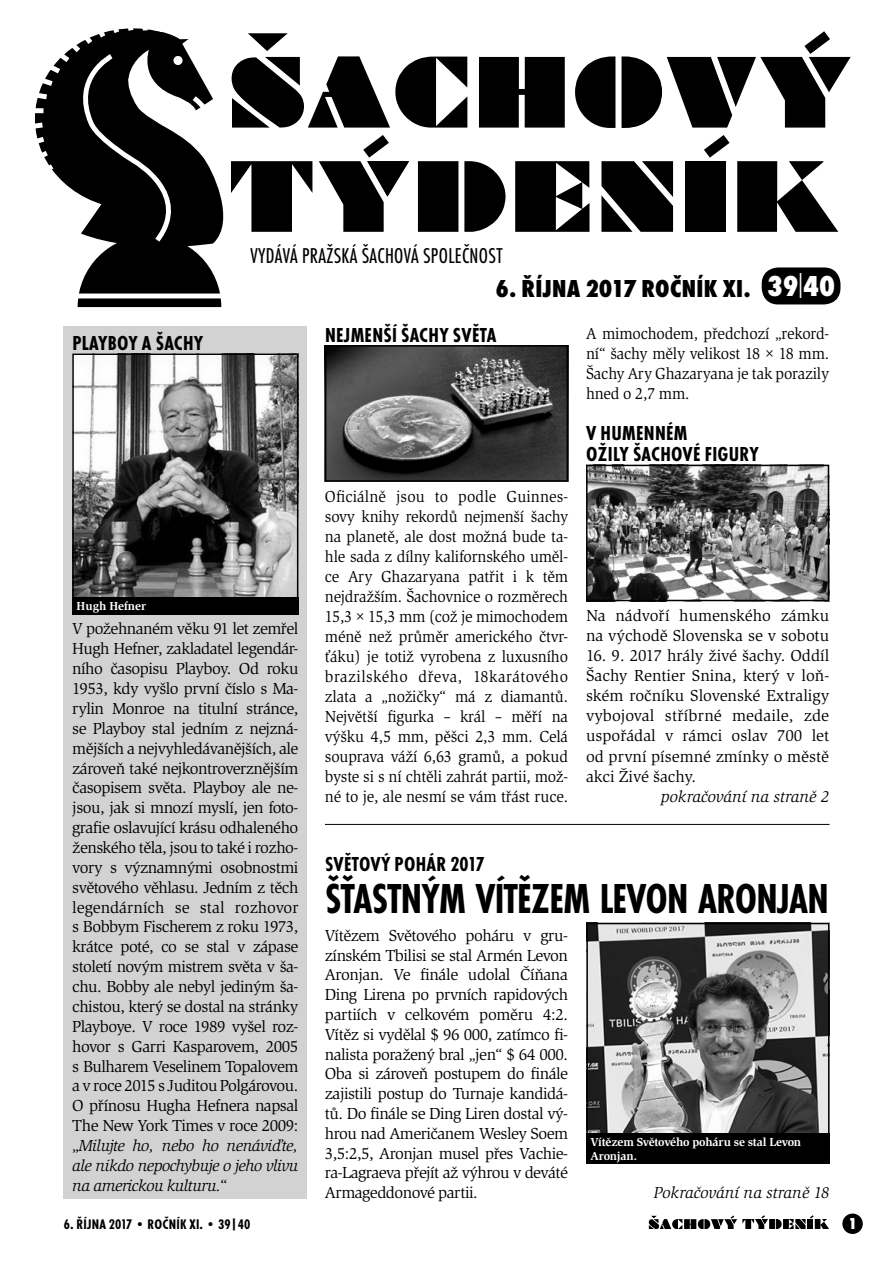
<style>
.page{position:relative;width:893px;height:1263px;background:#fff}
.page>*{position:absolute;margin:0;border:0;box-sizing:border-box;transform-origin:0 0}
.t1{font:700 condensed 43.5px "Futura TOT";letter-spacing:-.015em;color:#000;scale:.95 1}
.t2{font:25.5px "Futura TOT Extr Bold Cond";letter-spacing:.015em;color:#000}
.t3{font:condensed 22.35px "Futura TOT";letter-spacing:.015em;color:#000}
.t4{font:700 condensed 21px/21.3px "Futura TOT";letter-spacing:.015em;color:#000}
.t5{font:16.5px/19.8px "Slimbach Itc TOT";letter-spacing:-.01em;color:#000;text-align:justify}
.t6{font:16.5px/20px "Slimbach Itc TOT";letter-spacing:-.01em;color:#000;text-align:justify;scale:.95 1}
.t7{font:italic 16.5px "Slimbach Itc TOT";color:#000}
.t8{font:16.5px "Futura TOT Extr Bold Cond";color:#fff}
.t9{font:700 condensed 14.4px "Futura TOT";letter-spacing:.015em;color:#000}
.t10{font:700 12px/13.5px "Slimbach Itc TOT";letter-spacing:-.01em;color:#fff}
.s1{font-style:italic}
.s2{font-size:30px;color:#fff}
</style>
<div class="page">
<div style="left:842px;top:1213px;width:21px;height:21px;background:#000;border-radius:50%"></div>
<svg style="left:649px;top:1215px;width:180px;height:14px"></svg>
<img style="left:328px;top:348px;width:237px;height:131px">
<div style="left:325px;top:345px;width:243px;height:137px;border:2px solid #000"></div>
<img style="left:589px;top:468px;width:237px;height:130px">
<div style="left:586px;top:465px;width:243px;height:136px;border:2px solid #000"></div>
<div style="left:64px;top:327px;width:243px;height:872px;background:#d2d2d2"></div>
<img style="left:75px;top:356px;width:220px;height:241px">
<div style="left:72px;top:353px;width:226px;height:247px;border:2px solid #000"></div>
<div style="left:72px;top:597px;width:226px;height:18px;background:#000"></div>
<svg style="left:231px;top:31px;width:620px;height:201px"></svg>
<svg style="left:35px;top:28px;width:186px;height:279px"></svg>
<div style="left:173px;top:56px;width:10px;height:9px;background:#fff;border-radius:50%"></div>
<hr style="left:325px;top:824px;width:504px;height:1px;background:#000">
<img style="left:589px;top:926px;width:237px;height:207px">
<div style="left:586px;top:923px;width:243px;height:225px;border:2px solid #000"></div>
<div style="left:586px;top:1133px;width:243px;height:31px;background:#000"></div>
<div style="left:762px;top:267px;width:78px;height:37px;background:#000;border-radius:16px"></div>
<h3 class="t3" style="left:250px;top:243px;width:254px">VYDÁVÁ PRAŽSKÁ ŠACHOVÁ SPOLEČNOST</h3>
<p class="t4" style="left:72px;top:332px;width:132px">PLAYBOY A ŠACHY</p>
<p class="t10" style="left:77px;top:599px;width:71px">Hugh Hefner</p>
<p class="t5" style="left:72px;top:619px;width:228px">V požehnaném věku 91 let zemřel Hugh Hefner, zakladatel legendár&shy;ního časopisu Playboy. Od roku 1953, kdy vyšlo první číslo s Ma&shy;rylin Monroe na titulní stránce, se Playboy stal jedním z nejzná&shy;mějších a nejvyhledávanějších, ale zároveň také nejkontroverznějším časopisem světa. Playboy ale ne&shy;jsou, jak si mnozí myslí, jen foto&shy;grafie oslavující krásu odhaleného ženského těla, jsou to také i rozho&shy;vory s významnými osobnostmi světového věhlasu. Jedním z těch legendárních se stal rozhovor s Bobbym Fischerem z roku 1973, krátce poté, co se stal v zápase století novým mistrem světa v ša&shy;chu. Bobby ale nebyl jediným ša&shy;chistou, který se dostal na stránky Playboye. V roce 1989 vyšel roz&shy;hovor s Garri Kasparovem, 2005 s Bulharem Veselinem Topalovem a v roce 2015 s Juditou Polgárovou.<br>O přínosu Hugha Hefnera napsal The New York Times v roce 2009: „<span class="s1">Milujte ho, nebo ho nenáviďte, ale nikdo nepochybuje o jeho vlivu na americkou kulturu.</span>“</p>
<h2 class="t2" style="left:495px;top:274px;width:341px">6. ŘÍJNA 2017 ROČNÍK XI. <span class="s2">39</span><sup>|</sup><span class="s2">40</span></h2>
<p class="t4" style="left:325px;top:324px;width:173px">NEJMENŠÍ ŠACHY SVĚTA</p>
<p class="t6" style="left:325px;top:486px;width:258px">Oficiálně jsou to podle Guinnes&shy;sovy knihy rekordů nejmenší šachy na planetě, ale dost možná bude ta&shy;hle sada z dílny kalifornského uměl&shy;ce Ary Ghazaryana patřit i k těm nejdražším. Šachovnice o rozměrech 15,3 × 15,3 mm (což je mimochodem méně než průměr amerického čtvr&shy;ťáku) je totiž vyrobena z luxusního brazilského dřeva, 18karátového zlata a „nožičky“ má z diamantů.<br>Největší figurka – král – měří na výšku 4,5 mm, pěšci 2,3 mm. Celá souprava váží 6,63 gramů, a pokud byste si s ní chtěli zahrát partii, mož&shy;né to je, ale nesmí se vám třást ruce.</p>
<p class="t6" style="left:586px;top:323px;width:257px">A mimochodem, předchozí „rekord&shy;ní“ šachy měly velikost 18 × 18 mm.<br>Šachy Ary Ghazaryana je tak porazily hned o 2,7 mm.</p>
<p class="t4" style="left:586px;top:422px;width:174px">V HUMENNÉM<br>OŽILY ŠACHOVÉ FIGURY</p>
<p class="t5" style="left:586px;top:606px;width:245px">Na nádvoří humenského zámku na východě Slovenska se v sobotu</p>
<p class="t5" style="left:586px;top:646px;width:245px">16. 9. 2017 hrály živé šachy. Oddíl Šachy Rentier Snina, který v loň&shy;ském ročníku Slovenské Extraligy vybojoval stříbrné medaile, zde uspořádal v rámci oslav 700 let od první písemné zmínky o městě akci Živé šachy.</p>
<p class="t7" style="left:661px;top:787px;width:170px">pokračování na straně 2</p>
<p class="t4" style="left:325px;top:853px;width:161px">SVĚTOVÝ POHÁR 2017</p>
<h1 class="t1" style="left:325px;top:873px;width:532px">ŠŤASTNÝM VÍTĚZEM LEVON ARONJAN</h1>
<p class="t5" style="left:325px;top:925px;width:245px">Vítězem Světového poháru v gru&shy;zínském Tbilisi se stal Armén Levon Aronjan. Ve finále udolal Číňana Ding Lirena po prvních rapidových partiích v celkovém poměru 4:2.<br>Vítěz si vydělal $ 96 000, zatímco fi&shy;nalista poražený bral „jen“ $ 64 000.<br>Oba si zároveň postupem do finále zajistili postup do Turnaje kandidá&shy;tů. Do finále se Ding Liren dostal vý&shy;hrou nad Američanem Wesley Soem 3,5:2,5, Aronjan musel přes Vachie&shy;ra-Lagraeva přejít až výhrou v deváté Armageddonové partii.</p>
<p class="t10" style="left:591px;top:1135px;width:212px">Vítězem Světového poháru se stal Levon<br>Aronjan.</p>
<p class="t7" style="left:654px;top:1183px;width:177px">Pokračování na straně 18</p>
<p class="t9" style="left:64px;top:1216px;width:188px">6. ŘÍJNA 2017 • ROČNÍK XI. • 39|40</p>
<p class="t8" style="left:848px;top:1214px;width:10px">1</p>
</div>
